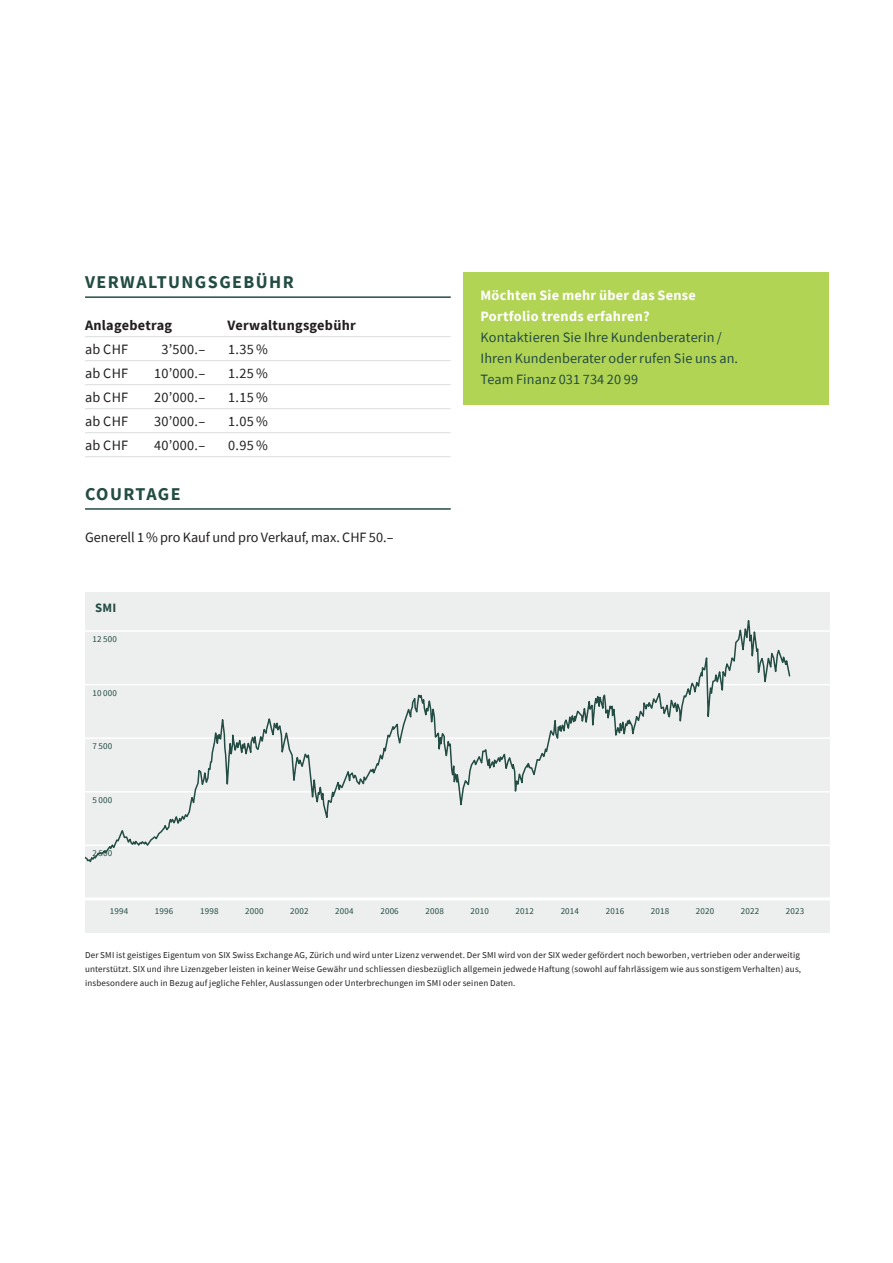
<style>
.page{position:relative;width:893px;height:1263px;background:#fff}
.page>*{position:absolute;margin:0;border:0;box-sizing:border-box;transform-origin:0 0}
.t1{font:700 18px "Source Sans Pro";letter-spacing:.08em;color:#234c43}
.t2{font:14.25px/21px "Source Sans Pro";letter-spacing:.01em;color:#234c43}
.t3{font:14.25px "Source Sans Pro";letter-spacing:.02em;color:#231f20}
.t4{font:700 14.25px/21px "Source Sans Pro";letter-spacing:.02em;color:#fff}
.t5{font:14.25px "Source Sans Pro";color:#231f20}
.t6{font:700 14.25px "Source Sans Pro";letter-spacing:.02em;color:#231f20}
.t7{font:700 12.75px "Source Sans Pro";color:#234c43}
.t8{font:9px/14.2px "Source Sans Pro";letter-spacing:.02em;color:#231f20;text-align:justify}
.t9{font:9px "Source Sans Pro";letter-spacing:.02em;color:#234c43}
</style>
<div class="page">
<hr style="left:85px;top:296px;width:366px;height:2px;background:#234c43">
<hr style="left:85px;top:336px;width:366px;height:1px;background:#dcdddf">
<hr style="left:85px;top:360px;width:366px;height:1px;background:#dcdddf">
<hr style="left:85px;top:384px;width:366px;height:1px;background:#dcdddf">
<hr style="left:85px;top:408px;width:366px;height:1px;background:#dcdddf">
<hr style="left:85px;top:432px;width:366px;height:1px;background:#dcdddf">
<hr style="left:85px;top:456px;width:366px;height:1px;background:#dcdddf">
<hr style="left:85px;top:508px;width:366px;height:2px;background:#234c43">
<div style="left:463px;top:272px;width:366px;height:133px;background:#b2d454"></div>
<div style="left:85px;top:593px;width:744px;height:340px;background:#edefef"></div>
<hr style="left:85px;top:897px;width:744px;height:3px;background:#fff">
<hr style="left:85px;top:844px;width:744px;height:2px;background:#fff">
<hr style="left:85px;top:791px;width:744px;height:1px;background:#fff">
<hr style="left:85px;top:737px;width:744px;height:2px;background:#fff">
<hr style="left:85px;top:684px;width:744px;height:1px;background:#fff">
<hr style="left:85px;top:630px;width:744px;height:2px;background:#fff">
<svg style="left:85px;top:620px;width:706px;height:243px"></svg>
<h1 class="t1" style="left:85px;top:270px;width:210px">VERWALTUNGSGEBÜHR</h1>
<h2 class="t6" style="left:85px;top:315px;width:89px">Anlagebetrag</h2>
<h2 class="t6" style="left:228px;top:315px;width:130px">Verwaltungsgebühr</h2>
<h2 class="t3" style="left:85px;top:340px;width:45px">ab CHF</h2>
<h2 class="t3" style="left:161px;top:340px;width:45px">3’500.–</h2>
<h2 class="t3" style="left:228px;top:340px;width:41px">1.35 %</h2>
<h2 class="t3" style="left:85px;top:364px;width:45px">ab CHF</h2>
<h2 class="t3" style="left:154px;top:364px;width:53px">10’000.–</h2>
<h2 class="t3" style="left:228px;top:364px;width:41px">1.25 %</h2>
<h2 class="t3" style="left:85px;top:388px;width:45px">ab CHF</h2>
<h2 class="t3" style="left:154px;top:388px;width:53px">20’000.–</h2>
<h2 class="t3" style="left:228px;top:388px;width:41px">1.15 %</h2>
<h2 class="t3" style="left:85px;top:412px;width:45px">ab CHF</h2>
<h2 class="t3" style="left:154px;top:412px;width:53px">30’000.–</h2>
<h2 class="t3" style="left:228px;top:412px;width:41px">1.05 %</h2>
<h2 class="t3" style="left:85px;top:436px;width:45px">ab CHF</h2>
<h2 class="t3" style="left:154px;top:436px;width:53px">40’000.–</h2>
<h2 class="t3" style="left:228px;top:436px;width:41px">0.95 %</h2>
<h1 class="t1" style="left:85px;top:481px;width:97px">COURTAGE</h1>
<h2 class="t5" style="left:85px;top:528px;width:310px">Generell 1 % pro Kauf und pro Verkauf, max. CHF 50.–</h2>
<h3 class="t7" style="left:95px;top:599px;width:23px">SMI</h3>
<p class="t9" style="left:92px;top:633px;width:26px">12 500</p>
<p class="t9" style="left:92px;top:687px;width:26px">10 000</p>
<p class="t9" style="left:92px;top:740px;width:21px">7 500</p>
<p class="t9" style="left:92px;top:794px;width:21px">5 000</p>
<p class="t9" style="left:92px;top:848px;width:21px">2 500</p>
<h2 class="t4" style="left:480px;top:284px;width:217px">Möchten Sie mehr über das Sense<br>Portfolio trends erfahren?</h2>
<h2 class="t2" style="left:480px;top:327px;width:259px">Kontaktieren Sie Ihre Kundenberaterin /<br>Ihren Kundenberater oder rufen Sie uns an.<br>Team Finanz 031 734 20 99</h2>
<p class="t9" style="left:110px;top:905px;width:20px">1994</p>
<p class="t9" style="left:155px;top:905px;width:20px">1996</p>
<p class="t9" style="left:200px;top:905px;width:20px">1998</p>
<p class="t9" style="left:245px;top:905px;width:20px">2000</p>
<p class="t9" style="left:290px;top:905px;width:20px">2002</p>
<p class="t9" style="left:335px;top:905px;width:20px">2004</p>
<p class="t9" style="left:380px;top:905px;width:20px">2006</p>
<p class="t9" style="left:425px;top:905px;width:20px">2008</p>
<p class="t9" style="left:470px;top:905px;width:20px">2010</p>
<p class="t9" style="left:516px;top:905px;width:20px">2012</p>
<p class="t9" style="left:561px;top:905px;width:20px">2014</p>
<p class="t9" style="left:606px;top:905px;width:20px">2016</p>
<p class="t9" style="left:651px;top:905px;width:20px">2018</p>
<p class="t9" style="left:696px;top:905px;width:20px">2020</p>
<p class="t9" style="left:741px;top:905px;width:20px">2022</p>
<p class="t9" style="left:786px;top:905px;width:20px">2023</p>
<p class="t8" style="left:85px;top:948px;width:718px">Der SMI ist geistiges Eigentum von SIX Swiss Exchange AG, Zürich und wird unter Lizenz verwendet. Der SMI wird von der SIX weder gefördert noch beworben, vertrieben oder anderweitig unterstützt. SIX und ihre Lizenzgeber leisten in keiner Weise Gewähr und schliessen diesbezüglich allgemein jedwede Haftung (sowohl auf fahrlässigem wie aus sonstigem Verhalten) aus, insbesondere auch in Bezug auf jegliche Fehler, Auslassungen oder Unterbrechungen im SMI oder seinen Daten.</p>
</div>
